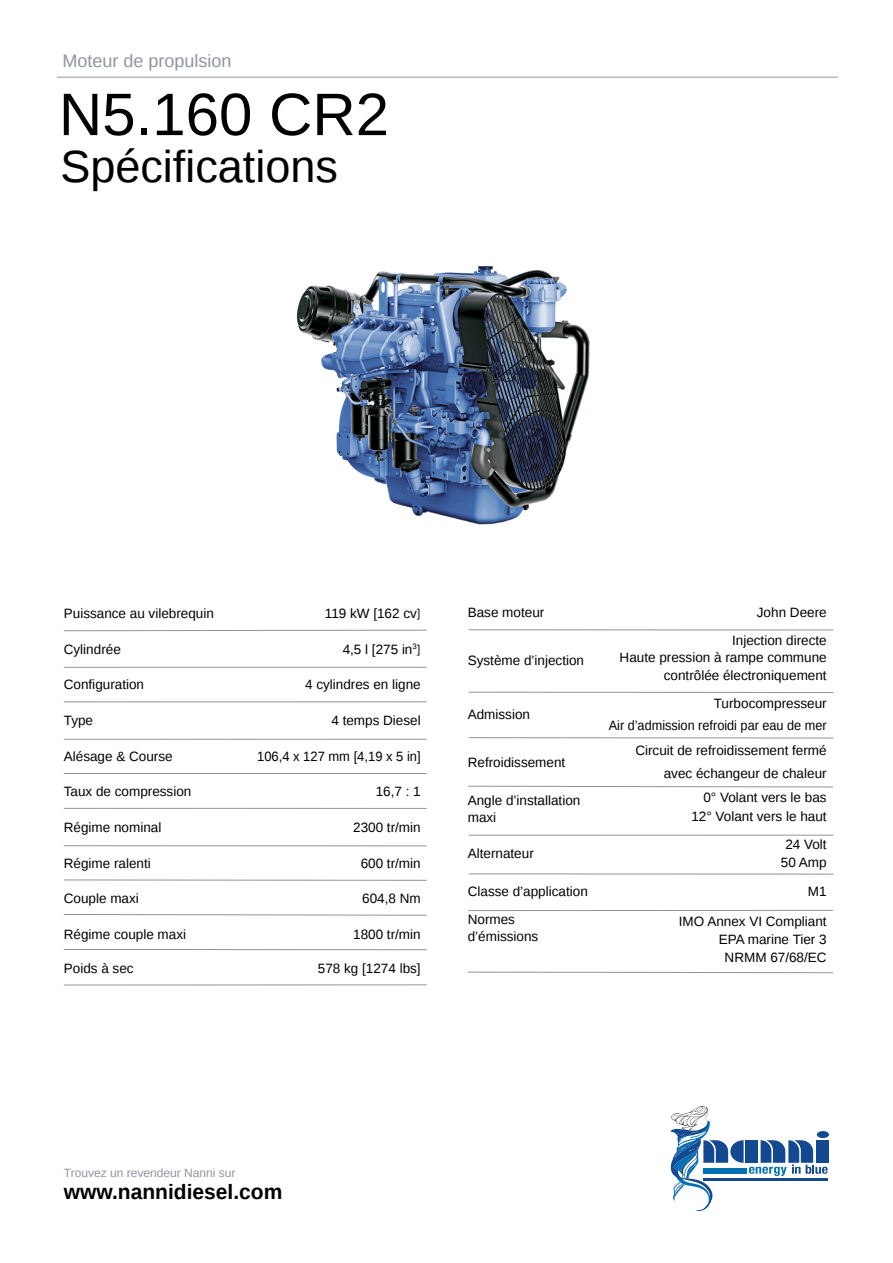
<style>
.page{position:relative;width:893px;height:1263px;background:#fff}
.page>*{position:absolute;margin:0;border:0;box-sizing:border-box;transform-origin:0 0}
.t1{font:60px "Liberation Sans";color:#000}
.t2{font:45px "Liberation Sans";color:#000}
.t3{font:700 21px "Liberation Sans";color:#000}
.t4{font:18px "Liberation Sans";color:#90949f}
.t5{font:13.5px/17.7px "Liberation Sans";color:#000;text-align:right}
.t6{font:13.5px "Liberation Sans";color:#000;scale:.96 1}
.t7{font:12px "Liberation Sans";color:#90949f}
.s1{font-family:"Myriad Pro"}
</style>
<div class="page">
<hr style="left:57px;top:77px;width:781px;height:1px;background:#90949f">
<div style="left:817px;top:1140px;width:12px;height:23px;background:#124990"></div>
<svg style="left:670px;top:1106px;width:158px;height:105px"></svg>
<hr style="left:64px;top:667px;width:363px;height:1px;background:#90949f">
<hr style="left:64px;top:701px;width:363px;height:1px;background:#90949f">
<hr style="left:64px;top:739px;width:363px;height:1px;background:#90949f">
<hr style="left:64px;top:773px;width:363px;height:1px;background:#90949f">
<hr style="left:64px;top:845px;width:363px;height:1px;background:#90949f">
<hr style="left:64px;top:879px;width:363px;height:2px;background:#90949f">
<svg style="left:63px;top:914px;width:364px;height:2px"></svg>
<hr style="left:64px;top:949px;width:363px;height:1px;background:#90949f">
<hr style="left:64px;top:984px;width:363px;height:1px;background:#90949f">
<hr style="left:469px;top:629px;width:364px;height:1px;background:#90949f">
<hr style="left:469px;top:737px;width:364px;height:1px;background:#90949f">
<svg style="left:468px;top:971px;width:365px;height:2px"></svg>
<hr style="left:469px;top:835px;width:364px;height:1px;background:#90949f">
<svg style="left:468px;top:785px;width:365px;height:3px"></svg>
<hr style="left:469px;top:873px;width:365px;height:1px;background:#90949f">
<hr style="left:64px;top:808px;width:363px;height:1px;background:#90949f">
<svg style="left:63px;top:629px;width:364px;height:2px"></svg>
<hr style="left:468px;top:910px;width:365px;height:1px;background:#90949f">
<hr style="left:469px;top:692px;width:364px;height:1px;background:#90949f">
<img style="left:296px;top:266px;width:294px;height:259px">
<h3 class="t4" style="left:62px;top:51px;width:171px">Moteur de propulsion</h3>
<h1 class="t1" style="left:59px;top:80px;width:332px">N5.160 CR2</h1>
<h2 class="t2" style="left:60px;top:141px;width:279px">Spécifications</h2>
<p class="t5" style="left:64px;top:605px;width:152px">Puissance au vilebrequin</p>
<p class="t5" style="left:325px;top:605px;width:97px">119 kW [162 cv<span class="s1">]</span></p>
<p class="t5" style="left:64px;top:641px;width:59px">Cylindrée</p>
<p class="t5" style="left:343px;top:641px;width:80px">4,5 l [275 in<sup>3</sup><span class="s1">]</span></p>
<p class="t5" style="left:64px;top:676px;width:82px">Configuration</p>
<p class="t5" style="left:305px;top:676px;width:117px">4 cylindres en ligne</p>
<p class="t5" style="left:64px;top:712px;width:31px">Type</p>
<p class="t5" style="left:331px;top:712px;width:91px">4 temps Diesel</p>
<p class="t5" style="left:64px;top:748px;width:110px">Alésage &amp; Course</p>
<p class="t6" style="left:257px;top:748px;width:172px">106,4 x 127 mm [4,19 x 5 in]</p>
<p class="t5" style="left:64px;top:783px;width:129px">Taux de compression</p>
<p class="t5" style="left:376px;top:783px;width:47px">16,7 : 1</p>
<p class="t5" style="left:64px;top:819px;width:99px">Régime nominal</p>
<p class="t5" style="left:353px;top:819px;width:69px">2300 tr/min</p>
<p class="t5" style="left:64px;top:855px;width:89px">Régime ralenti</p>
<p class="t5" style="left:361px;top:855px;width:62px">600 tr/min</p>
<p class="t5" style="left:64px;top:890px;width:77px">Couple maxi</p>
<p class="t5" style="left:362px;top:890px;width:60px">604,8 Nm</p>
<p class="t5" style="left:64px;top:926px;width:124px">Régime couple maxi</p>
<p class="t5" style="left:353px;top:926px;width:69px">1800 tr/min</p>
<p class="t5" style="left:64px;top:960px;width:71px">Poids à sec</p>
<p class="t5" style="left:318px;top:960px;width:104px">578 kg [1274 lbs]</p>
<p class="t5" style="left:468px;top:604px;width:78px">Base moteur</p>
<p class="t5" style="left:757px;top:604px;width:71px">John Deere</p>
<p class="t5" style="left:468px;top:652px;width:118px">Système d’injection</p>
<p class="t5" style="left:620px;top:632px;width:209px">Injection directe<br>Haute pression à rampe commune contrôlée électroniquement</p>
<p class="t5" style="left:468px;top:706px;width:64px">Admission</p>
<p class="t5" style="left:609px;top:693px;width:219px;line-height:21.9px">Turbocompresseur<br>Air d’admission refroidi par eau de mer</p>
<p class="t5" style="left:468px;top:754px;width:99px">Refroidissement</p>
<p class="t5" style="left:635px;top:739px;width:193px;line-height:23.4px">Circuit de refroidissement fermé avec échangeur de chaleur</p>
<p class="t5" style="left:468px;top:793px;width:114px;line-height:16.8px;text-align:left">Angle d’installation maxi</p>
<p class="t5" style="left:691px;top:788px;width:137px;line-height:18.9px">0° Volant vers le bas<br>12° Volant vers le haut</p>
<p class="t5" style="left:468px;top:845px;width:68px">Alternateur</p>
<p class="t5" style="left:781px;top:836px;width:47px;text-align:center">24 Volt<br>50 Amp</p>
<p class="t5" style="left:468px;top:883px;width:122px">Classe d’application</p>
<p class="t5" style="left:808px;top:883px;width:20px">M1</p>
<p class="t5" style="left:468px;top:911px;width:72px;line-height:16.8px;text-align:left">Normes d’émissions</p>
<p class="t5" style="left:679px;top:913px;width:149px">IMO Annex VI Compliant<br>EPA marine Tier 3<br>NRMM 67/68/EC</p>
<p class="t7" style="left:64px;top:1166px;width:173px">Trouvez un revendeur Nanni sur</p>
<h3 class="t3" style="left:64px;top:1177px;width:220px">www.nannidiesel.com</h3>
</div>
